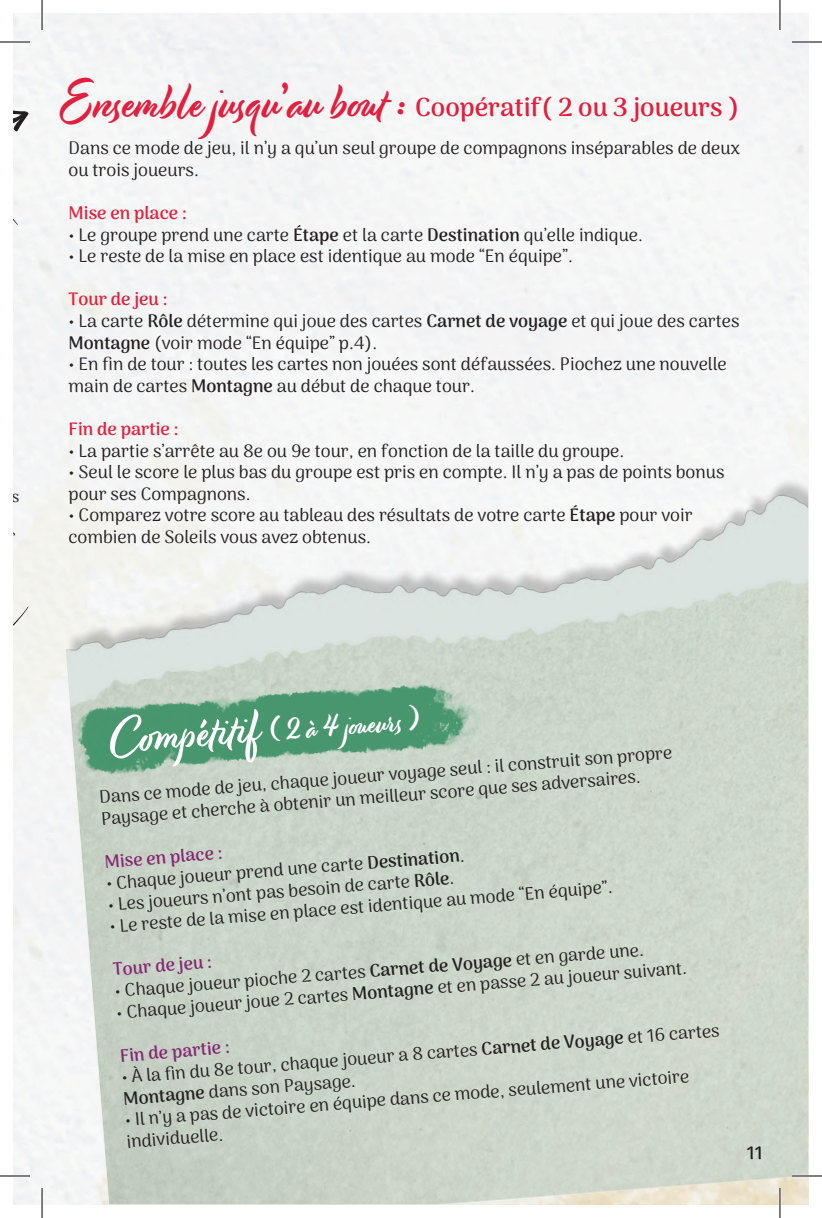
<style>
.page{position:relative;width:822px;height:1218px;background:#fff}
.page>*{position:absolute;margin:0;border:0;box-sizing:border-box;transform-origin:0 0}
.t1{font:48px "Modish";color:#fff}
.t2{font:30px "Modish";color:#fff}
.t3{font:700 26px "Arima Koshi";color:#e31f3d}
.t4{font:18px/21.6px "Arima Koshi";color:#231f20}
.t5{font:700 18px "Arima Koshi";color:#852674}
.t6{font:700 18px "Arima Koshi";color:#e31f3d}
.t7{font:700 18px "Arima Koshi";color:#231f20}
.t8{font:16px "Arima Koshi";color:#231f20}
.s1{font-family:"Modish";font-weight:400;font-size:48px}
.s2{font-weight:700}
</style>
<div class="page">
<img style="left:67px;top:668px;width:418px;height:112px">
<div style="left:14px;top:51px;width:15px;height:673px;background:#f4f4f4"></div>
<hr style="left:0;top:1175px;width:30px;height:2px;background:#fff">
<hr style="left:791px;top:1175px;width:30px;height:2px;background:#fff">
<hr style="left:41px;top:1188px;width:2px;height:30px;background:#fff">
<hr style="left:778px;top:1188px;width:2px;height:30px;background:#fff">
<hr style="left:0;top:42px;width:30px;height:1px;background:#000">
<hr style="left:791px;top:42px;width:30px;height:1px;background:#000">
<hr style="left:0;top:1176px;width:30px;height:1px;background:#000">
<hr style="left:791px;top:1176px;width:30px;height:1px;background:#000">
<hr style="left:42px;top:0;width:1px;height:30px;background:#000">
<hr style="left:42px;top:1188px;width:1px;height:30px;background:#000">
<hr style="left:779px;top:0;width:1px;height:30px;background:#000">
<hr style="left:779px;top:1188px;width:1px;height:30px;background:#000">
<p class="t8" style="left:0;top:526px;width:17px">er</p>
<h3 class="t3" style="left:60px;top:92px;width:680px"><span class="s1">Ensemble jusqu’au bout :</span> Coopératif( 2 ou 3 joueurs )</h3>
<p class="t4" style="left:68px;top:137px;width:672px">Dans ce mode de jeu, il n’y a qu’un seul groupe de compagnons inséparables de deux ou trois joueurs.</p>
<p class="t6" style="left:68px;top:202px;width:120px">Mise en place :</p>
<p class="t4" style="left:68px;top:224px;width:575px">• Le groupe prend une carte <span class="s2">Étape</span> et la carte <span class="s2">Destination</span> qu’elle indique.</p>
<p class="t4" style="left:68px;top:245px;width:505px">• Le reste de la mise en place est identique au mode “En équipe”.</p>
<p class="t6" style="left:68px;top:289px;width:101px">Tour de jeu :</p>
<p class="t4" style="left:68px;top:310px;width:672px">• La carte <span class="s2">Rôle</span> détermine qui joue des cartes <span class="s2">Carnet de voyage</span> et qui joue des cartes<br><span class="s2">Montagne</span> (voir mode “En équipe” p.4).</p>
<p class="t4" style="left:68px;top:353px;width:659px">• En fin de tour : toutes les cartes non jouées sont défaussées. Piochez une nouvelle main de cartes <span class="s2">Montagne</span> au début de chaque tour.</p>
<p class="t6" style="left:68px;top:418px;width:111px">Fin de partie :</p>
<p class="t4" style="left:68px;top:440px;width:557px">• La partie s’arrête au 8e ou 9e tour, en fonction de la taille du groupe.</p>
<p class="t4" style="left:68px;top:461px;width:657px">• Seul le score le plus bas du groupe est pris en compte. Il n’y a pas de points bonus pour ses Compagnons.</p>
<p class="t4" style="left:68px;top:504px;width:625px">• Comparez votre score au tableau des résultats de votre carte <span class="s2">Étape</span> pour voir combien de Soleils vous avez obtenus.</p>
<h1 class="t1" style="left:107px;top:707px;width:154px;rotate:-4deg">Com pétitif</h1>
<h2 class="t2" style="left:268px;top:713px;width:149px;rotate:-5deg">( 2 à 4 jou eurs )</h2>
<p class="t4" style="left:99px;top:783px;width:575px;rotate:-4deg">Dans ce mode de jeu, chaque joueur voyage seul : il construit son propre<br>Paysage et cherche à obtenir un meilleur score que ses adversaires.</p>
<p class="t5" style="left:104px;top:851px;width:120px;rotate:-4deg">Mise en place :</p>
<p class="t4" style="left:105px;top:871px;width:360px;rotate:-4deg">• Chaque joueur prend une carte <span class="s2">Destination</span>.</p>
<p class="t4" style="left:107px;top:893px;width:348px;rotate:-4deg">• Les joueurs n’ont pas besoin de carte <span class="s2">Rôle</span>.</p>
<p class="t4" style="left:109px;top:913px;width:505px;rotate:-4deg">• Le reste de la mise en place est identique au mode “En équipe”.</p>
<p class="t5" style="left:112px;top:958px;width:101px;rotate:-4deg">Tour de jeu :</p>
<p class="t4" style="left:114px;top:978px;width:531px;rotate:-4deg">• Chaque joueur pioche 2 cartes <span class="s2">Carnet de Voyage</span> et en garde une.</p>
<p class="t4" style="left:115px;top:999px;width:573px;rotate:-4deg">• Chaque joueur joue 2 cartes <span class="s2">Montagne</span> et en passe 2 au joueur suivant.</p>
<p class="t5" style="left:119px;top:1044px;width:111px;rotate:-4deg">Fin de partie :</p>
<p class="t4" style="left:121px;top:1064px;width:601px;line-height:22.2px;rotate:-4deg">• À la fi n du 8e tour, chaque joueur a 8 cartes <span class="s2">Carnet de Voyage</span> et 16 cartes<br><span class="s2">Montagne</span> dans son Paysage.</p>
<p class="t4" style="left:124px;top:1106px;width:567px;line-height:23.6px;rotate:-4deg">• Il n’y a pas de victoire en équipe dans ce mode, seulement une victoire individuelle.</p>
<p class="t7" style="left:746px;top:1142px;width:17px">11</p>
</div>
